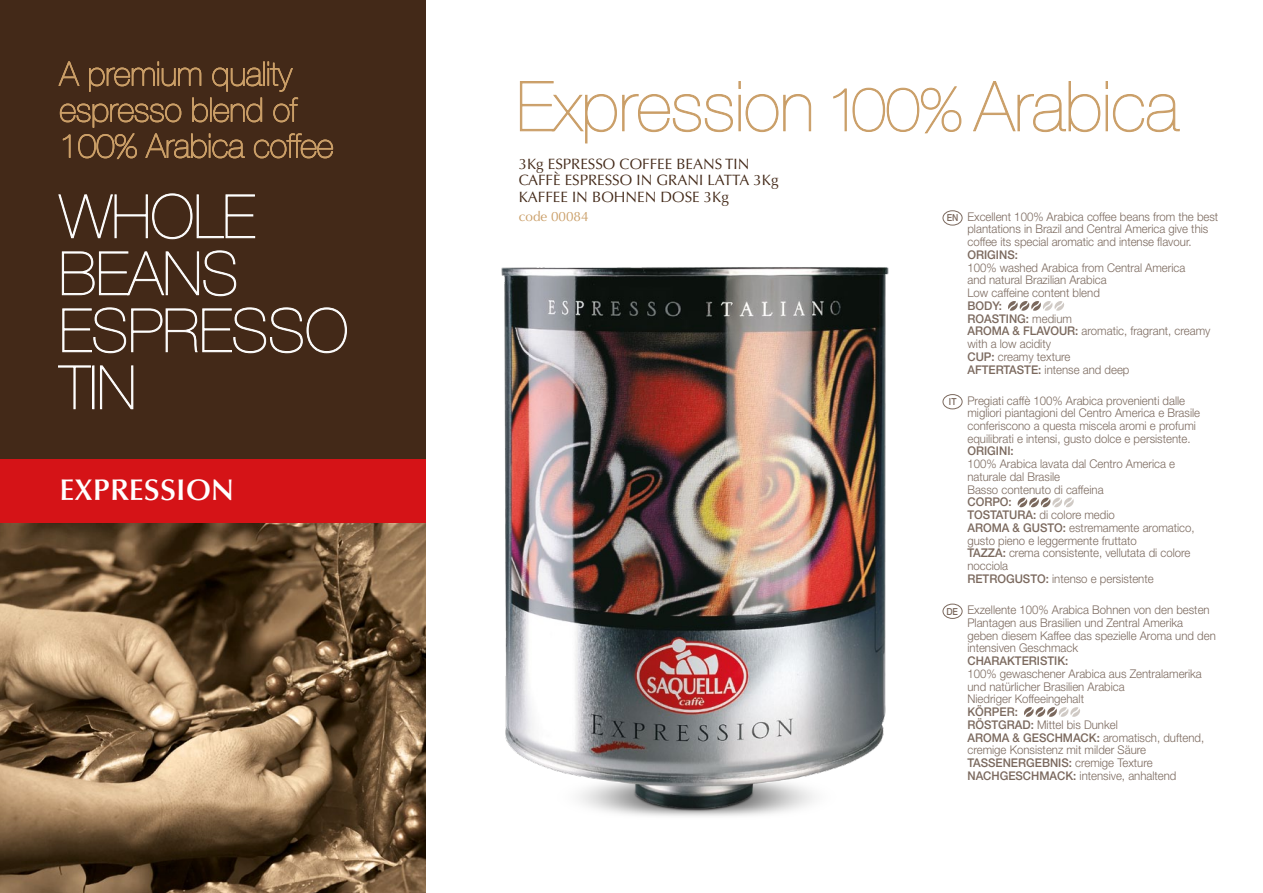
<style>
.page{position:relative;width:1263px;height:893px;background:#fff}
.page>*{position:absolute;margin:0;border:0;box-sizing:border-box;transform-origin:0 0}
.t1{font:200 69px "Helvetica Neue";color:#ca9e67}
.t2{font:200 60px/57px "Helvetica Neue";color:#fff}
.t3{font:600 30px "Optima LT";color:#fff}
.t4{font:15px/16.5px "Optima";color:#432918}
.t5{font:13.5px "Optima";color:#ca9e67}
.t6{font:300 12px/12.8px "Helvetica Neue";color:#7b695e;scale:.95 1}
.t7{font:500 12px "Helvetica Neue";color:#7b695e;scale:.95 1}
.t8{font:500 9.75px "Helvetica Neue";color:#7b695e;scale:.89 1}
.s1{font-size:61.5px}
.s2{font-weight:500}
</style>
<div class="page">
<img style="left:501px;top:211px;width:462px;height:605px">
<svg style="left:520px;top:81px;width:213px;height:63px"></svg>
<svg style="left:739px;top:81px;width:72px;height:51px"></svg>
<svg style="left:833px;top:86px;width:128px;height:48px"></svg>
<svg style="left:973px;top:81px;width:127px;height:51px"></svg>
<svg style="left:1106px;top:81px;width:74px;height:51px"></svg>
<div style="left:0;top:0;width:425px;height:459px;background:#432918"></div>
<svg style="left:58px;top:193px;width:197px;height:46px"></svg>
<svg style="left:62px;top:250px;width:174px;height:46px"></svg>
<svg style="left:62px;top:307px;width:285px;height:46px"></svg>
<svg style="left:58px;top:365px;width:33px;height:44px"></svg>
<div style="left:92px;top:366px;width:2px;height:43px;border:1px solid #fff"></div>
<svg style="left:100px;top:365px;width:33px;height:44px"></svg>
<img style="left:0;top:523px;width:425px;height:370px">
<div style="left:0;top:459px;width:425px;height:64px;background:#d51317"></div>
<div style="left:943px;top:604px;width:19px;height:15px;border:1px solid #7b695e;border-radius:50%"></div>
<div style="left:943px;top:394px;width:19px;height:15px;border:1px solid #7b695e;border-radius:50%"></div>
<div style="left:943px;top:210px;width:19px;height:15px;border:1px solid #7b695e;border-radius:50%"></div>
<svg style="left:1024px;top:707px;width:56px;height:10px"></svg>
<svg style="left:1017px;top:497px;width:57px;height:11px"></svg>
<svg style="left:1008px;top:301px;width:56px;height:10px"></svg>
<svg style="left:58px;top:61px;width:275px;height:98px"></svg>
<h2 class="t2" style="left:60px;top:188px;width:290px">WHOLE<br>BEANS<br>ESPRESSO<br>TIN</h2>
<h3 class="t3" style="left:60px;top:473px;width:176px">EXPRESSION</h3>
<h1 class="t1" style="left:517px;top:67px;width:664px">Expression <span class="s1">100%</span> Arabica</h1>
<p class="t4" style="left:519px;top:156px;width:261px">3Kg ESPRESSO COFFEE BEANS TIN<br>CAFFÈ ESPRESSO IN GRANI LATTA 3Kg<br>KAFFEE IN BOHNEN DOSE 3Kg</p>
<p class="t5" style="left:519px;top:209px;width:71px">code 00084</p>
<p class="t8" style="left:947px;top:212px;width:14px">EN</p>
<p class="t6" style="left:967px;top:210px;width:266px">Excellent 100% Arabica coffee beans from the best plantations in Brazil and Central America give this coffee its special aromatic and intense flavour.</p>
<p class="t7" style="left:967px;top:247px;width:55px">ORIGINS:</p>
<p class="t6" style="left:967px;top:261px;width:231px">100% washed Arabica from Central America and natural Brazilian Arabica<br>Low caffeine content blend</p>
<p class="t6" style="left:967px;top:299px;width:257px"><span class="s2">BODY:<br>ROASTING:</span> medium<br><span class="s2">AROMA &amp; FLAVOUR:</span> aromatic, fragrant, creamy with a low acidity<br><span class="s2">CUP:</span> creamy texture<br><span class="s2">AFTERTASTE:</span> intense and deep</p>
<p class="t8" style="left:949px;top:396px;width:10px">IT</p>
<p class="t6" style="left:967px;top:394px;width:246px">Pregiati caffè 100% Arabica provenienti dalle migliori piantagioni del Centro America e Brasile conferiscono a questa miscela aromi e profumi equilibrati e intensi, gusto dolce e persistente.</p>
<p class="t7" style="left:967px;top:444px;width:50px">ORIGINI:</p>
<p class="t6" style="left:967px;top:457px;width:220px">100% Arabica lavata dal Centro America e naturale dal Brasile<br>Basso contenuto di caffeina</p>
<p class="t6" style="left:967px;top:496px;width:241px"><span class="s2">CORPO:<br>TOSTATURA:</span> di colore medio<br><span class="s2">AROMA &amp; GUSTO:</span> estremamente aromatico, gusto pieno e leggermente fruttato<br><span class="s2">TAZZA:</span> crema consistente, vellutata di colore nocciola<br><span class="s2">RETROGUSTO:</span> intenso e persistente</p>
<p class="t8" style="left:946px;top:605px;width:14px">DE</p>
<p class="t6" style="left:967px;top:603px;width:263px">Exzellente 100% Arabica Bohnen von den besten Plantagen aus Brasilien und Zentral Amerika geben diesem Kaffee das spezielle Aroma und den intensiven Geschmack</p>
<p class="t7" style="left:967px;top:654px;width:108px">CHARAKTERISTIK:</p>
<p class="t6" style="left:967px;top:667px;width:248px">100% gewaschener Arabica aus Zentralamerika und natürlicher Brasilien Arabica<br>Niedriger Koffeeingehalt</p>
<p class="t6" style="left:967px;top:705px;width:251px"><span class="s2">KÖRPER:<br>RÖSTGRAD:</span> Mittel bis Dunkel<br><span class="s2">AROMA &amp; GESCHMACK:</span> aromatisch, duftend, cremige Konsistenz mit milder Säure<br><span class="s2">TASSENERGEBNIS:</span> cremige Texture<br><span class="s2">NACHGESCHMACK:</span> intensive, anhaltend</p>
</div>
